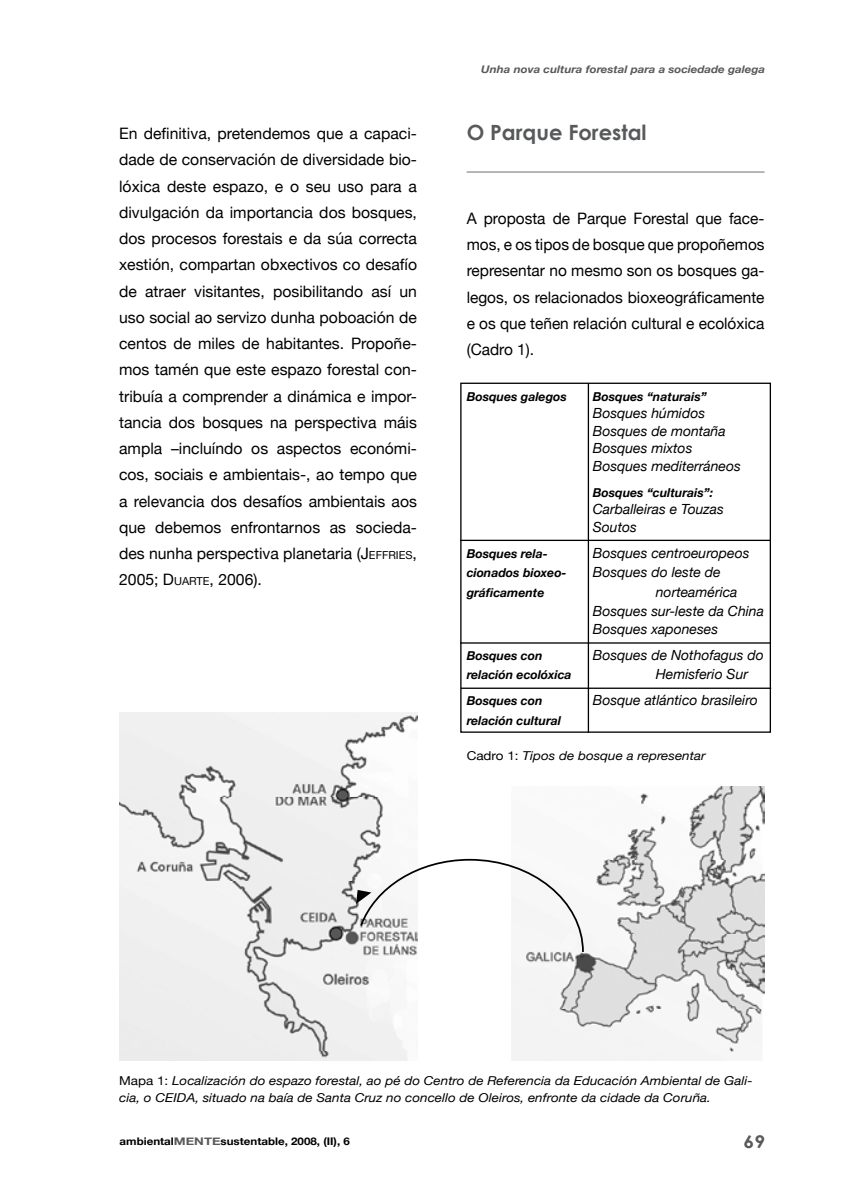
<style>
.page{position:relative;width:844px;height:1191px;background:#fff}
.page>*{position:absolute;margin:0;border:0;box-sizing:border-box;transform-origin:0 0}
.t1{font:700 21px "Century Gothic";color:#58595b}
.t2{font:700 17.5px "Century Gothic";color:#58595b;scale:1.1 1}
.t3{font:15.75px/26.2px "Helvetica Neue";color:#000;text-align:justify}
.t4{font:italic 14px/17.5px "Helvetica Neue";color:#000}
.t5{font:italic 12.25px/17.5px "Helvetica Neue";color:#000;scale:1.1 1}
.t6{font:italic 700 12.25px "Helvetica Neue";color:#000}
.t7{font:italic 700 10.5px "Helvetica Neue";color:#58595b;scale:1.1 1}
.t8{font:700 10.5px "Helvetica Neue";color:#000;scale:1.1 1}
.s1{font-size:11.03px}
.s2{font-style:normal}
.s3{color:#58595b}
</style>
<div class="page">
<hr style="left:466px;top:172px;width:298px;height:1px;background:#6d6f71">
<img style="left:119px;top:712px;width:298px;height:348px">
<img style="left:511px;top:786px;width:253px;height:274px">
<svg style="left:356px;top:858px;width:228px;height:95px"></svg>
<div style="left:460px;top:382px;width:310px;height:351px;border:1px solid #000"></div>
<hr style="left:587px;top:383px;width:2px;height:350px;background:#000">
<hr style="left:460px;top:540px;width:310px;height:1px;background:#000">
<hr style="left:460px;top:642px;width:310px;height:1px;background:#000">
<hr style="left:461px;top:687px;width:310px;height:2px;background:#000">
<p class="t7" style="left:481px;top:63px;width:259px">Unha nova cultura forestal para a sociedade galega</p>
<p class="t3" style="left:119px;top:120px;width:299px">En definitiva, pretendemos que a capaci&shy;dade de conservación de diversidade bio&shy;lóxica deste espazo, e o seu uso para a divulgación da importancia dos bosques, dos procesos forestais e da súa correcta xestión, compartan obxectivos co desafío de atraer visitantes, posibilitando así un uso social ao servizo dunha poboación de centos de miles de habitantes. Propoñe&shy;mos tamén que este espazo forestal con&shy;tribuía a comprender a dinámica e impor&shy;tancia dos bosques na perspectiva máis ampla –incluíndo os aspectos económi&shy;cos, sociais e ambientais-, ao tempo que a relevancia dos desafíos ambientais aos que debemos enfrontarnos as socieda&shy;des nunha perspectiva planetaria (J<span class="s1">effries</span>, 2005; D <span class="s1">uarte</span>, 2006).</p>
<p class="t1" style="left:466px;top:119px;width:181px">O Parque Forestal</p>
<p class="t3" style="left:466px;top:205px;width:299px">A proposta de Parque Forestal que face&shy;mos, e os tipos de bosque que propoñemos representar no mesmo son os bosques ga&shy;legos, os relacionados bioxeográficamente e os que teñen relación cultural e ecolóxica (Cadro 1).</p>
<p class="t6" style="left:466px;top:389px;width:102px">Bosques galegos</p>
<p class="t6" style="left:592px;top:389px;width:115px">Bosques “naturais”</p>
<p class="t4" style="left:592px;top:404px;width:150px">Bosques húmidos<br>Bosques de montaña<br>Bosques mixtos<br>Bosques mediterráneos</p>
<p class="t6" style="left:592px;top:485px;width:122px">Bosques “culturais”:</p>
<p class="t4" style="left:592px;top:500px;width:132px">Carballeiras e Touzas<br>Soutos</p>
<p class="t6" style="left:466px;top:546px;width:82px">Bosques rela-</p>
<p class="t4" style="left:592px;top:544px;width:158px">Bosques centroeuropeos</p>
<p class="t6" style="left:466px;top:565px;width:101px">cionados bioxeo-</p>
<p class="t4" style="left:592px;top:563px;width:129px">Bosques do leste de</p>
<p class="t6" style="left:466px;top:585px;width:79px">gráficamente</p>
<p class="t4" style="left:592px;top:582px;width:173px;line-height:19.2px;text-indent:63px">norteamérica<br>Bosques sur-leste da China</p>
<p class="t4" style="left:592px;top:619px;width:127px">Bosques xaponeses</p>
<p class="t6" style="left:466px;top:648px;width:77px">Bosques con</p>
<p class="t4" style="left:592px;top:646px;width:172px">Bosques de Nothofagus do</p>
<p class="t6" style="left:466px;top:667px;width:106px">relación ecolóxica</p>
<p class="t4" style="left:655px;top:665px;width:94px">Hemisferio Sur</p>
<p class="t6" style="left:466px;top:693px;width:77px">Bosques con</p>
<p class="t4" style="left:592px;top:691px;width:166px">Bosque atlántico brasileiro</p>
<p class="t6" style="left:466px;top:712px;width:96px">relación cultural</p>
<p class="t5" style="left:466px;top:746px;width:218px"><span class="s2">Cadro 1:</span> Tipos de bosque a representar</p>
<p class="t5" style="left:119px;top:1071px;width:577px"><span class="s2">Mapa 1:</span> Localización do espazo forestal, ao pé do Centro de Referencia da Educación Ambiental de Gali&shy;cia, o CEIDA, situado na baía de Santa Cruz no concello de Oleiros, enfronte da cidade da Coruña.</p>
<p class="t8" style="left:119px;top:1134px;width:211px">ambiental<span class="s3">MENTE</span>sustentable, 2008, (II), 6</p>
<p class="t2" style="left:743px;top:1130px;width:21px">69</p>
</div>
